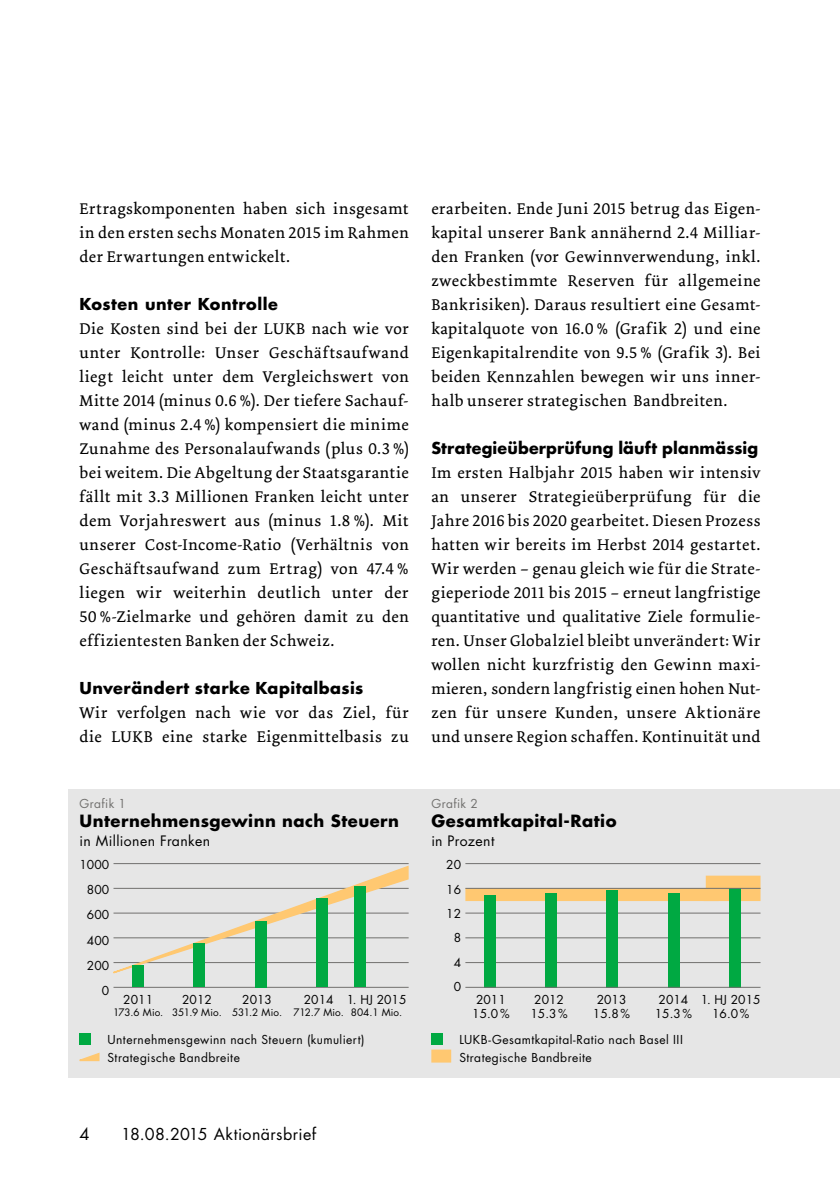
<style>
.page{position:relative;width:840px;height:1191px;background:#fff}
.page>*{position:absolute;margin:0;border:0;box-sizing:border-box;transform-origin:0 0}
.t1{font:17px/24px "Dolly LF";letter-spacing:.035em;color:#000;text-align:justify}
.t2{font:700 16.4px "Futura Std";letter-spacing:.03em;color:#000}
.t3{font:16.4px "Futura Std";color:#000}
.t4{font:700 16px "Futura Std";letter-spacing:.02em;color:#000}
.t5{font:16px "Futura Std";letter-spacing:.025em;color:#000}
.t6{font:14px "Futura Std";letter-spacing:.025em;color:#000}
.t7{font:12px/24.4px "Futura Std";letter-spacing:.035em;color:#000;text-align:center}
.t8{font:12px/25.2px "Futura Std";letter-spacing:.005em;color:#000;text-align:right}
.t9{font:12px "Futura Std";letter-spacing:.035em;color:#71706e}
.t10{font:10px "Futura Std";letter-spacing:.005em;color:#000}
</style>
<div class="page">
<div style="left:68px;top:789px;width:771px;height:288px;background:#e6e6e6"></div>
<div style="left:79px;top:1033px;width:12px;height:11px;background:#00a942"></div>
<svg style="left:79px;top:1052px;width:21px;height:10px"></svg>
<hr style="left:113px;top:987px;width:295px;height:1px;background:#71706e">
<hr style="left:113px;top:863px;width:295px;height:1px;background:#71706e">
<svg style="left:113px;top:864px;width:296px;height:110px"></svg>
<div style="left:193px;top:943px;width:12px;height:44px;background:#00a942"></div>
<div style="left:255px;top:921px;width:11px;height:66px;background:#00a942"></div>
<div style="left:316px;top:898px;width:11px;height:89px;background:#00a942"></div>
<div style="left:132px;top:965px;width:11px;height:22px;background:#00a942"></div>
<div style="left:353px;top:886px;width:12px;height:101px;background:#00a942"></div>
<div style="left:431px;top:1033px;width:11px;height:11px;background:#00a942"></div>
<div style="left:431px;top:1049px;width:20px;height:13px;background:#ffc871"></div>
<hr style="left:465px;top:863px;width:295px;height:1px;background:#71706e">
<hr style="left:465px;top:937px;width:295px;height:1px;background:#71706e">
<hr style="left:465px;top:962px;width:295px;height:1px;background:#71706e">
<hr style="left:465px;top:912px;width:295px;height:1px;background:#71706e">
<svg style="left:465px;top:875px;width:296px;height:32px"></svg>
<div style="left:703px;top:888px;width:57px;height:13px;background:#ffc871"></div>
<div style="left:606px;top:890px;width:11px;height:97px;background:#00a942"></div>
<div style="left:667px;top:893px;width:12px;height:94px;background:#00a942"></div>
<div style="left:483px;top:895px;width:12px;height:92px;background:#00a942"></div>
<div style="left:545px;top:893px;width:11px;height:94px;background:#00a942"></div>
<div style="left:729px;top:888px;width:11px;height:99px;background:#00a942"></div>
<hr style="left:465px;top:987px;width:295px;height:1px;background:#71706e">
<hr style="left:465px;top:888px;width:295px;height:1px;background:#71706e">
<p class="t1" style="left:79px;top:196px;width:330px">Ertragskomponenten haben sich insgesamt in den ersten sechs Monaten 2015 im Rahmen der Erwartungen entwickelt.</p>
<p class="t4" style="left:79px;top:293px;width:200px">Kosten unter Kontrolle</p>
<p class="t1" style="left:79px;top:316px;width:330px">Die Kosten sind bei der LUKB nach wie vor unter Kontrolle: Unser Geschäftsaufwand liegt leicht unter dem Vergleichswert von Mitte 2014 (minus 0.6%). Der tiefere Sachauf&shy;wand (minus 2.4%) kompensiert die minime Zunahme des Personalaufwands (plus 0.3%) bei weitem. Die Abgeltung der Staatsgarantie fällt mit 3.3 Millionen Franken leicht unter dem Vorjahreswert aus (minus 1.8 %). Mit unserer Cost-Income-Ratio (Verhältnis von Geschäftsaufwand zum Ertrag) von 47.4 % liegen wir weiterhin deutlich unter der 50%-Zielmarke und gehören damit zu den effizientesten Banken der Schweiz.</p>
<p class="t4" style="left:79px;top:677px;width:285px">Unverändert starke Kapitalbasis</p>
<p class="t1" style="left:79px;top:700px;width:330px">Wir verfolgen nach wie vor das Ziel, für die LUKB eine starke Eigenmittelbasis zu</p>
<p class="t1" style="left:431px;top:196px;width:330px">erarbeiten. Ende Juni 2015 betrug das Eigen&shy;kapital unserer Bank annähernd 2.4 Milliar&shy;den Franken (vor Gewinnverwendung, inkl. zweckbestimmte Reserven für allgemeine Bankrisiken). Daraus resultiert eine Gesamt&shy;kapitalquote von 16.0% (Grafik 2) und eine Eigenkapitalrendite von 9.5% (Grafik 3). Bei beiden Kennzahlen bewegen wir uns inner&shy;halb unserer strategischen Bandbreiten.</p>
<p class="t4" style="left:431px;top:437px;width:328px">Strategieüberprüfung läuft planmässig</p>
<p class="t1" style="left:431px;top:460px;width:330px">Im ersten Halbjahr 2015 haben wir intensiv an unserer Strategieüberprüfung für die Jahre 2016 bis 2020 gearbeitet. Diesen Prozess hatten wir bereits im Herbst 2014 gestartet.<br>Wir werden – genau gleich wie für die Strate&shy;gieperiode 2011 bis 2015 – erneut langfristige quantitative und qualitative Ziele formulie&shy;ren. Unser Globalziel bleibt unverändert: Wir wollen nicht kurzfristig den Gewinn maxi&shy;mieren, sondern langfristig einen hohen Nut&shy;zen für unsere Kunden, unsere Aktionäre und unsere Region schaffen. Kontinuität und</p>
<p class="t9" style="left:79px;top:795px;width:48px">Grafik 1</p>
<p class="t2" style="left:79px;top:809px;width:321px">Unternehmensgewinn nach Steuern</p>
<p class="t6" style="left:79px;top:831px;width:132px">in Millionen Franken</p>
<p class="t9" style="left:431px;top:795px;width:48px">Grafik 2</p>
<p class="t2" style="left:431px;top:809px;width:187px">Gesamtkapital-Ratio</p>
<p class="t6" style="left:431px;top:831px;width:65px">in Prozent</p>
<p class="t8" style="left:79px;top:852px;width:31px">1000<br>800<br>600<br>400<br>200<br>0</p>
<p class="t7" style="left:123px;top:987px;width:31px">2011</p>
<p class="t10" style="left:113px;top:1006px;width:52px">173.6 Mio.</p>
<p class="t7" style="left:182px;top:987px;width:31px">2012</p>
<p class="t10" style="left:172px;top:1006px;width:51px">351.9 Mio.</p>
<p class="t7" style="left:242px;top:987px;width:31px">2013</p>
<p class="t10" style="left:232px;top:1006px;width:51px">531.2 Mio.</p>
<p class="t7" style="left:304px;top:987px;width:31px">2014</p>
<p class="t10" style="left:293px;top:1006px;width:52px">712.7 Mio.</p>
<p class="t7" style="left:346px;top:987px;width:61px">1. HJ 2015</p>
<p class="t10" style="left:351px;top:1006px;width:53px">804.1 Mio.</p>
<p class="t7" style="left:446px;top:852px;width:16px;text-align:right">20<br>16<br>12<br>8<br>4<br>0</p>
<p class="t7" style="left:472px;top:992px;width:39px;line-height:14.4px">2011<br>15.0%</p>
<p class="t7" style="left:530px;top:992px;width:39px;line-height:14.4px">2012<br>15.3%</p>
<p class="t7" style="left:592px;top:992px;width:39px;line-height:14.4px">2013<br>15.8%</p>
<p class="t7" style="left:654px;top:992px;width:39px;line-height:14.4px">2014<br>15.3%</p>
<p class="t7" style="left:700px;top:992px;width:61px;line-height:14.4px">1. HJ 2015<br>16.0%</p>
<p class="t7" style="left:107px;top:1030px;width:258px;line-height:18px;text-align:left">Unternehmensgewinn nach Steuern (kumuliert)<br>Strategische Bandbreite</p>
<p class="t7" style="left:459px;top:1030px;width:225px;line-height:18px;text-align:left">LUKB-Gesamtkapital-Ratio nach Basel III<br>Strategische Bandbreite</p>
<p class="t3" style="left:79px;top:1123px;width:12px">4</p>
<p class="t5" style="left:121px;top:1123px;width:197px">18.08.2015 Aktionärsbrief</p>
</div>
